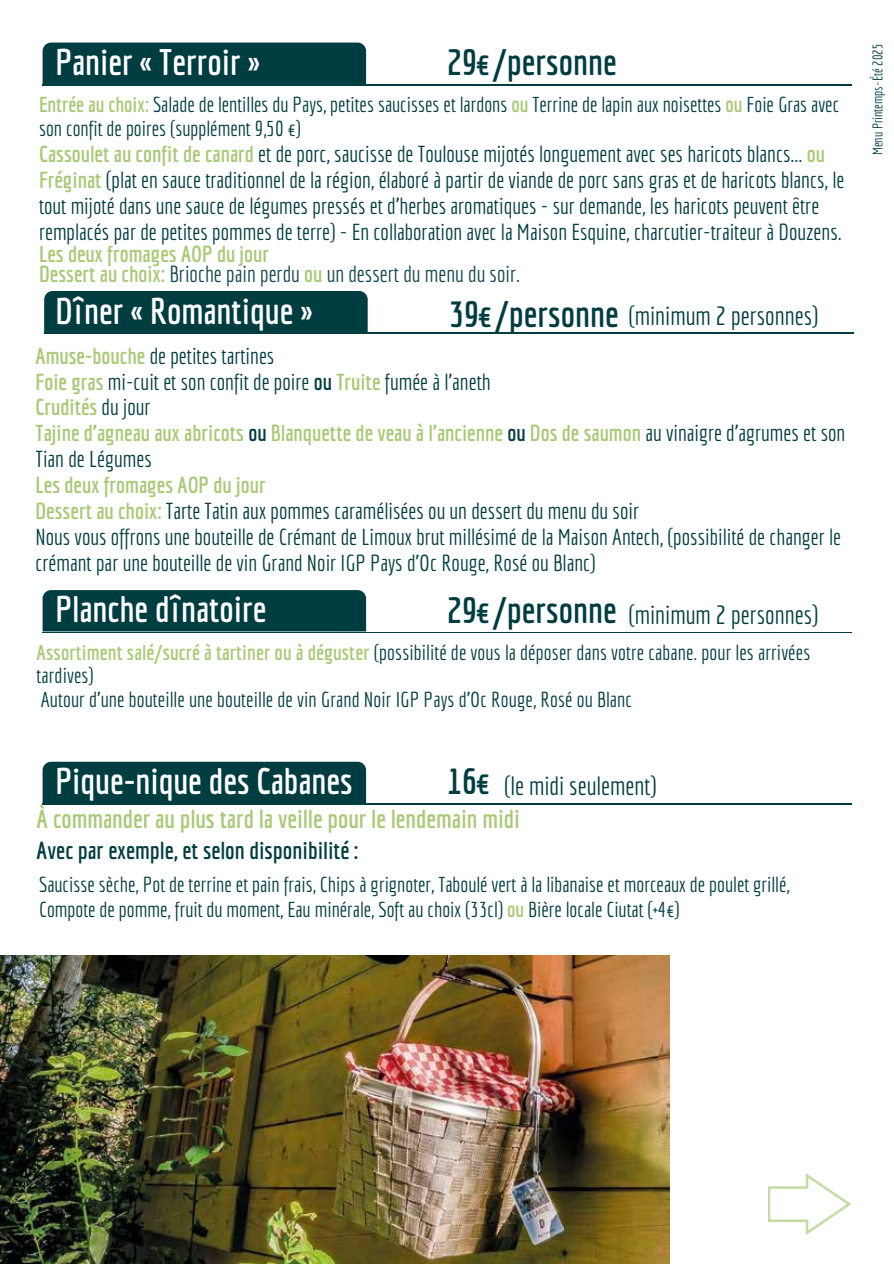
<style>
.page{position:relative;width:894px;height:1264px;background:#fff}
.page>*{position:absolute;margin:0;border:0;box-sizing:border-box;transform-origin:0 0}
.t1{font:700 36px "Economica";color:#fff}
.t2{font:700 36px "Economica";color:#003d40}
.t3{font:25.5px "Economica";color:#003d40}
.t4{font:700 25.5px "Economica";color:#a8c975}
.t5{font:700 24px "Economica";color:#003d40}
.t6{font:22.5px/26px "Economica";color:#003d40}
.t7{font:700 22.5px/20.2px "Economica";color:#a8c975}
.t8{font:21px/23.7px "Economica";color:#003d40}
.t9{font:13.5px "Economica";color:#003d40}
.s1{font-weight:700;color:#a8c975}
.s2{font-weight:400;color:#13484d}
.s3{font-weight:700;font-size:36px}
.s4{font-weight:700}
</style>
<div class="page">
<div style="left:43px;top:761px;width:323px;height:42px;background:#003d40"></div>
<hr style="left:43px;top:803px;width:808px;height:1px;background:#003d40">
<img style="left:0;top:955px;width:669px;height:308px">
<svg style="left:768px;top:1173px;width:83px;height:62px"></svg>
<div style="left:43px;top:43px;width:323px;height:41px;background:#003d40"></div>
<hr style="left:43px;top:84px;width:808px;height:1px;background:#003d40">
<div style="left:44px;top:291px;width:323px;height:41px;background:#003d40"></div>
<hr style="left:44px;top:333px;width:808px;height:1px;background:#003d40">
<div style="left:43px;top:590px;width:323px;height:41px;background:#003d40"></div>
<hr style="left:43px;top:632px;width:808px;height:1px;background:#003d40">
<h1 class="t1" style="left:55px;top:41px;width:206px">Panier « Terroir »</h1>
<h1 class="t2" style="left:447px;top:41px;width:171px">29€/personne</h1>
<p class="t8" style="left:39px;top:93px;width:801px"><span class="s1">Entrée au choix:</span> Salade de lentilles du Pays, petites saucisses et lardons <span class="s1">ou</span> Terrine de lapin aux noisettes <span class="s1">ou</span> Foie Gras avec son confit de poires (supplément 9,50 €)</p>
<p class="t6" style="left:39px;top:140px;width:806px"><span class="s1">Cassoulet au confit de canard</span> et de porc, saucisse de Toulouse mijotés longuement avec ses haricots blancs... <span class="s1">ou Fréginat</span> (plat en sauce traditionnel de la région, élaboré à partir de viande de porc sans gras et de haricots blancs, le tout mijoté dans une sauce de légumes pressés et d’herbes aromatiques - sur demande, les haricots peuvent être remplacés par de petites pommes de terre) - En collaboration avec la Maison Esquine, charcutier-traiteur à Douzens.</p>
<p class="t7" style="left:39px;top:243px;width:482px">Les deux fromages AOP du jour<br>Dessert au choix: <span class="s2">Brioche pain perdu</span> ou <span class="s2">un dessert du menu du soir.</span></p>
<h1 class="t1" style="left:55px;top:290px;width:259px">Dîner « Romantique »</h1>
<p class="t3" style="left:449px;top:300px;width:371px"><span class="s3">39€/personne</span> (minimum 2 personnes)</p>
<p class="t6" style="left:35px;top:342px;width:811px"><span class="s1">Amuse-bouche</span> de petites tartines<br><span class="s1">Foie gras</span> mi-cuit et son confit de poire <span class="s4">ou</span> <span class="s1">Truite</span> fumée à l’aneth<br><span class="s1">Crudités</span> du jour<br><span class="s1">Tajine d’agneau aux abricots</span> <span class="s4">ou</span> <span class="s1">Blanquette de veau à l’ancienne</span> <span class="s4">ou</span> <span class="s1">Dos de saumon</span> au vinaigre d’agrumes et son Tian de Légumes</p>
<p class="t6" style="left:35px;top:472px;width:807px"><span class="s1">Les deux fromages AOP du jour<br>Dessert au choix:</span> Tarte Tatin aux pommes caramélisées ou un dessert du menu du soir<br>Nous vous offrons une bouteille de Crémant de Limoux brut millésimé de la Maison Antech, (possibilité de changer le crémant par une bouteille de vin Grand Noir IGP Pays d’Oc Rouge, Rosé ou Blanc)</p>
<h1 class="t1" style="left:55px;top:587px;width:213px">Planche dînatoire</h1>
<p class="t3" style="left:447px;top:600px;width:373px"><span class="s3">29€/personne</span> (minimum 2 personnes)</p>
<p class="t8" style="left:37px;top:640px;width:775px"><span class="s1">Assortiment salé/sucré à tartiner ou à déguster</span> (possibilité de vous la déposer dans votre cabane. pour les arrivées tardives)<br>Autour d’une bouteille une bouteille de vin Grand Noir IGP Pays d’Oc Rouge, Rosé ou Blanc</p>
<h1 class="t1" style="left:55px;top:760px;width:299px">Pique-nique des Cabanes</h1>
<h1 class="t2" style="left:447px;top:760px;width:47px">16€</h1>
<p class="t3" style="left:504px;top:771px;width:154px">(le midi seulement)</p>
<p class="t4" style="left:37px;top:803px;width:485px">À commander au plus tard la veille pour le lendemain midi</p>
<p class="t5" style="left:37px;top:836px;width:323px">Avec par exemple, et selon disponibilité :</p>
<p class="t8" style="left:39px;top:872px;width:751px;line-height:24.8px">Saucisse sèche, Pot de terrine et pain frais, Chips à grignoter, Taboulé vert à la libanaise et morceaux de poulet grillé,<br>Compote de pomme, fruit du moment, Eau minérale, Soft au choix (33cl) <span class="s1">ou</span> Bière locale Ciutat (+4€)</p>
<p class="t9" style="left:869px;top:155px;width:113px;rotate:-90deg">Menu Printemps-Été 2025</p>
</div>
